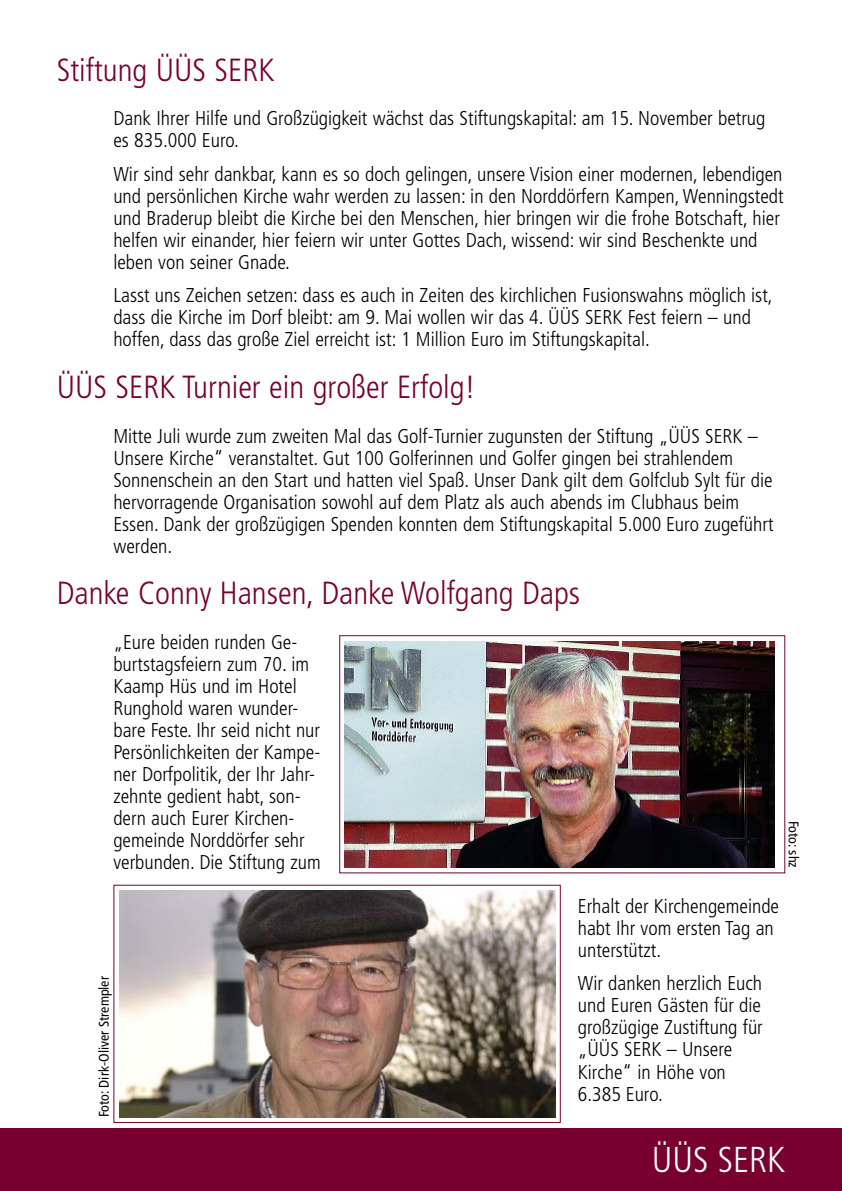
<style>
.page{position:relative;width:842px;height:1191px;background:#fff}
.page>*{position:absolute;margin:0;border:0;box-sizing:border-box;transform-origin:0 0}
.t1{font:300 condensed 36px "Frutiger";color:#fff}
.t2{font:300 condensed 32px "Frutiger";color:#77002e}
.t3{font:300 condensed 20px/22px "Frutiger";color:#000}
.t4{font:condensed 14px "Frutiger";color:#000}
</style>
<div class="page">
<div style="left:339px;top:635px;width:446px;height:238px;border:1px solid #77002e"></div>
<img style="left:345px;top:641px;width:429px;height:226px">
<div style="left:113px;top:884px;width:448px;height:239px;border:1px solid #77002e"></div>
<img style="left:119px;top:890px;width:436px;height:227px">
<div style="left:0;top:1128px;width:842px;height:63px;background:#77002e"></div>
<h2 class="t2" style="left:57px;top:57px;width:219px">Stiftung ÜÜS SERK</h2>
<p class="t3" style="left:113px;top:109px;width:654px">Dank Ihrer Hilfe und Großzügigkeit wächst das Stiftungskapital: am 15. November betrug es 835.000 Euro.</p>
<p class="t3" style="left:113px;top:164px;width:672px">Wir sind sehr dankbar, kann es so doch gelingen, unsere Vision einer modernen, lebendigen und persönlichen Kirche wahr werden zu lassen: in den Norddörfern Kampen, Wenningstedt und Braderup bleibt die Kirche bei den Menschen, hier bringen wir die frohe Botschaft, hier helfen wir einander, hier feiern wir unter Gottes Dach, wissend: wir sind Beschenkte und leben von seiner Gnade.</p>
<p class="t3" style="left:113px;top:286px;width:661px">Lasst uns Zeichen setzen: dass es auch in Zeiten des kirchlichen Fusionswahns möglich ist, dass die Kirche im Dorf bleibt: am 9. Mai wollen wir das 4. ÜÜS SERK Fest feiern – und hoffen, dass das große Ziel erreicht ist: 1 Million Euro im Stiftungskapital.</p>
<h2 class="t2" style="left:57px;top:374px;width:421px">ÜÜS SERK Turnier ein großer Erfolg!</h2>
<p class="t3" style="left:113px;top:426px;width:662px">Mitte Juli wurde zum zweiten Mal das Golf-Turnier zugunsten der Stiftung „ÜÜS SERK – Unsere Kirche“ veranstaltet. Gut 100 Golferinnen und Golfer gingen bei strahlendem Sonnenschein an den Start und hatten viel Spaß. Unser Dank gilt dem Golfclub Sylt für die hervorragende Organisation sowohl auf dem Platz als auch abends im Clubhaus beim Essen. Dank der großzügigen Spenden konnten dem Stiftungskapital 5.000 Euro zugeführt werden.</p>
<h2 class="t2" style="left:57px;top:580px;width:525px">Danke Conny Hansen, Danke Wolfgang Daps</h2>
<p class="t3" style="left:113px;top:632px;width:209px">„Eure beiden runden Ge&shy;burtstagsfeiern zum 70. im<br>Kaamp Hüs und im Hotel<br>Runghold waren wunder&shy;bare Feste. Ihr seid nicht nur<br>Persönlichkeiten der Kampe&shy;ner Dorfpolitik, der Ihr Jahr&shy;zehnte gedient habt, son&shy;dern auch Eurer Kirchen&shy;gemeinde Norddörfer sehr verbunden. Die Stiftung zum</p>
<p class="t3" style="left:578px;top:896px;width:203px">Erhalt der Kirchengemeinde habt Ihr vom ersten Tag an unterstützt.</p>
<p class="t3" style="left:578px;top:974px;width:186px">Wir danken herzlich Euch und Euren Gästen für die großzügige Zustiftung für „ÜÜS SERK – Unsere<br>Kirche“ in Höhe von<br>6.385 Euro.</p>
<p class="t4" style="left:799px;top:820px;width:48px;rotate:90deg">Foto: shz</p>
<p class="t4" style="left:98px;top:1117px;width:143px;rotate:-90deg">Foto: Dirk-Oliver Strempler</p>
<h1 class="t1" style="left:652px;top:1144px;width:135px">ÜÜS SERK</h1>
</div>
